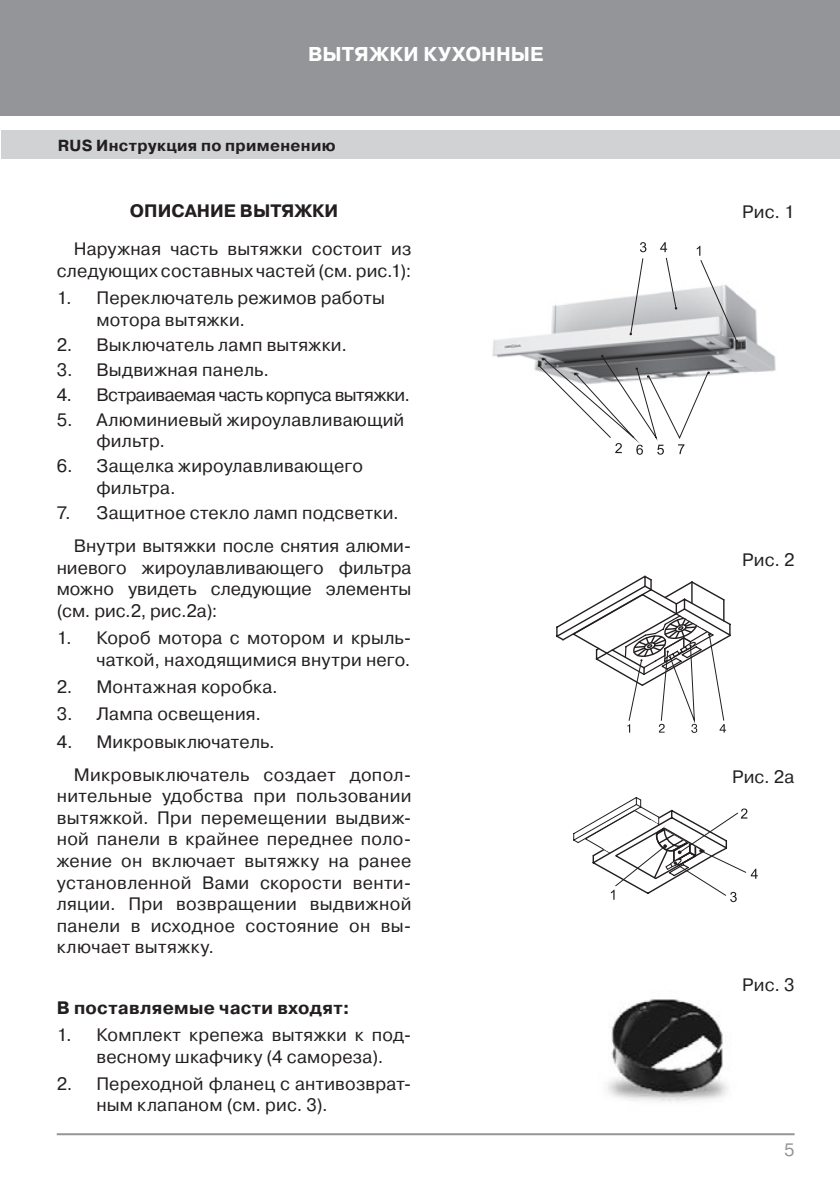
<style>
.page{position:relative;width:840px;height:1191px;background:#fff}
.page>*{position:absolute;margin:0;border:0;box-sizing:border-box;transform-origin:0 0}
.t1{font:700 20px "Pragmatica C";letter-spacing:.005em;color:#fff}
.Based_text{font:18px/21.6px "Pragmatica C";letter-spacing:.01em;color:#231f20;text-align:justify}
.Number{font:18px/21.6px "Pragmatica C";letter-spacing:.01em;color:#231f20}
.Number-2{font:18px "Pragmatica C";letter-spacing:-.025em;color:#231f20}
.Number-3{font:700 18px "Pragmatica C";letter-spacing:.015em;color:#231f20}
.Podzagolovok{font:700 18px "Pragmatica C";color:#231f20}
.t2{font:18px "Pragmatica C";color:#939598}
.t3{font:700 16px "Pragmatica C";letter-spacing:.02em;color:#231f20}
</style>
<div class="page">
<div style="left:0;top:0;width:839px;height:116px;background:#939598"></div>
<div style="left:1px;top:130px;width:838px;height:29px;background:#d1d2d4"></div>
<hr style="left:57px;top:1133px;width:737px;height:2px;background:#939598">
<img style="left:492px;top:294px;width:284px;height:80px">
<svg style="left:537px;top:242px;width:200px;height:213px"></svg>
<svg style="left:556px;top:575px;width:174px;height:158px"></svg>
<svg style="left:573px;top:797px;width:184px;height:105px"></svg>
<img style="left:608px;top:999px;width:120px;height:103px">
<p class="t1" style="left:308px;top:43px;width:237px">ВЫТЯЖКИ КУХОННЫЕ</p>
<p class="t3" style="left:58px;top:136px;width:279px">RUS Инструкция по применению</p>
<p class="Podzagolovok" style="left:130px;top:200px;width:210px">ОПИСАНИЕ ВЫТЯЖКИ</p>
<p class="Based_text" style="left:57px;top:238px;width:356px;text-align:right">Наружная часть вытяжки состоит из следующих составных частей (см. рис.1):</p>
<p class="Number" style="left:96px;top:287px;width:290px;text-indent:-40px">1. Переключатель режимов работы мотора вытяжки.</p>
<p class="Number" style="left:57px;top:334px;width:291px">2. Выключатель ламп вытяжки.</p>
<p class="Number" style="left:57px;top:359px;width:213px">3. Выдвижная панель.</p>
<p class="Number-2" style="left:57px;top:384px;width:354px">4. Встраиваемая часть корпуса вытяжки.</p>
<p class="Number" style="left:96px;top:409px;width:309px;text-indent:-40px">5. Алюминиевый жироулавливающий фильтр.</p>
<p class="Number" style="left:96px;top:455px;width:268px;text-indent:-40px">6. Защелка жироулавливающего фильтра.</p>
<p class="Number" style="left:57px;top:502px;width:343px">7. Защитное стекло ламп подсветки.</p>
<p class="Based_text" style="left:57px;top:535px;width:356px;text-indent:17px">Внутри вытяжки после снятия алюми&shy;ниевого жироулавливающего фильтра можно увидеть следующие элементы (см. рис.2, рис.2а):</p>
<p class="Number" style="left:57px;top:627px;width:356px;text-align:right">1. Короб мотора с мотором и крыль&shy;чаткой, находящимися внутри него.</p>
<p class="Number" style="left:57px;top:676px;width:222px">2. Монтажная коробка.</p>
<p class="Number" style="left:57px;top:703px;width:206px">3. Лампа освещения.</p>
<p class="Number" style="left:57px;top:730px;width:219px">4. Микровыключатель.</p>
<p class="Based_text" style="left:57px;top:763px;width:356px;text-indent:17px">Микровыключатель создает допол&shy;нительные удобства при пользовании вытяжкой. При перемещении выдвиж&shy;ной панели в крайнее переднее поло&shy;жение он включает вытяжку на ранее установленной Вами скорости венти&shy;ляции. При возвращении выдвижной панели в исходное состояние он вы&shy;ключает вытяжку.</p>
<p class="Number-3" style="left:57px;top:997px;width:294px">В поставляемые части входят:</p>
<p class="Number" style="left:96px;top:1024px;width:316px;text-indent:-40px">1. Комплект крепежа вытяжки к под&shy;весному шкафчику (4 самореза).</p>
<p class="Number" style="left:96px;top:1073px;width:316px;text-indent:-40px">2. Переходной фланец с антивозврат&shy;ным клапаном (см. рис. 3).</p>
<p class="Based_text" style="left:741px;top:201px;width:54px">Рис. 1</p>
<p class="Based_text" style="left:741px;top:549px;width:54px">Рис. 2</p>
<p class="Based_text" style="left:731px;top:765px;width:64px">Рис. 2а</p>
<p class="Based_text" style="left:741px;top:974px;width:54px">Рис. 3</p>
<p class="t2" style="left:783px;top:1139px;width:12px">5</p>
</div>
